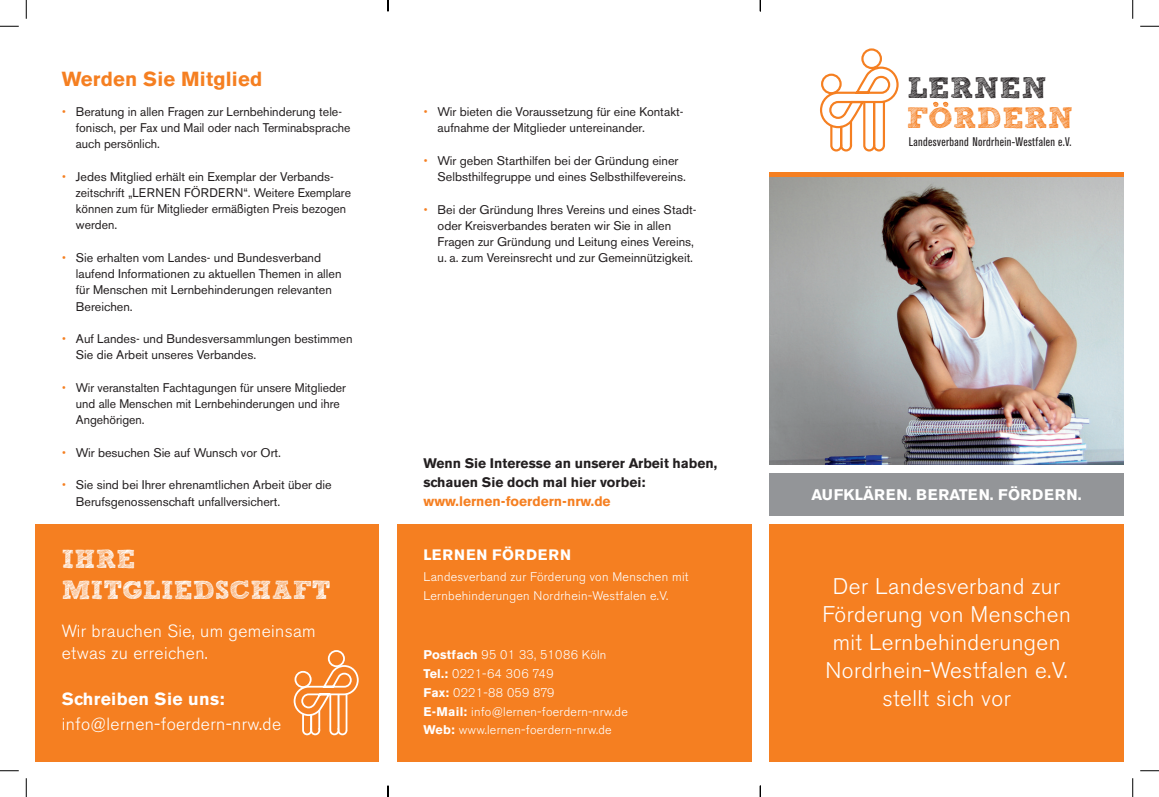
<style>
.page{position:relative;width:1159px;height:797px;background:#fff}
.page>*{position:absolute;margin:0;border:0;box-sizing:border-box;transform-origin:0 0}
.t1{font:700 29.38px "freeversion Sketch Block";letter-spacing:.02em;color:#f57f21}
.t2{font:700 29.38px "freeversion Sketch Block";letter-spacing:.02em;color:#231f20}
.t3{font:700 26px/31.2px "freeversion Sketch Block";letter-spacing:.01em;color:#fff}
.t4{font:300 22.5px/28px "Akzidenz Grotesk BE";letter-spacing:.02em;color:#fff;text-align:center}
.t5{font:700 20.25px "Akzidenz Grotesk BE";letter-spacing:.01em;color:#f57f21}
.t6{font:300 17.5px/22.5px "Akzidenz Grotesk BE";letter-spacing:.02em;color:#fff}
.t7{font:700 17.5px "Akzidenz Grotesk BE";letter-spacing:.02em;color:#fff}
.t8{font:700 15.25px "Akzidenz Grotesk BE";letter-spacing:.04em;color:#fff}
.t9{font:700 15px "Akzidenz Grotesk BE";letter-spacing:.06em;color:#fff}
.t10{font:700 13.75px/19px "Akzidenz Grotesk BE";color:#231f20}
.t11{font:700 13.75px "Akzidenz Grotesk BE";color:#f57f21}
.t12{font:12.5px/16.2px "Akzidenz Grotesk BE";color:#231f20}
.t13{font:300 12.5px/18.8px "Akzidenz Grotesk BE";letter-spacing:.02em;color:#fff}
.t14{font:condensed 12.38px "Akzidenz Grotesk BE";letter-spacing:.03em;color:#231f20}
.s1{font-family:"Helvetica Neue";font-weight:700;color:#f57f21}
.s2{font-weight:700}
</style>
<div class="page">
<div style="left:397px;top:524px;width:354px;height:237px;background:#f57f21"></div>
<div style="left:35px;top:524px;width:344px;height:237px;background:#f57f21"></div>
<div style="left:861px;top:48px;width:20px;height:21px;border:2px solid #f57f21;border-radius:50%"></div>
<svg style="left:820px;top:65px;width:79px;height:87px"></svg>
<svg style="left:933px;top:102px;width:15px;height:5px"></svg>
<div style="left:769px;top:473px;width:354px;height:42px;background:#939598"></div>
<div style="left:769px;top:172px;width:354px;height:5px;background:#f57f21"></div>
<div style="left:769px;top:524px;width:354px;height:238px;background:#f57f21"></div>
<img style="left:769px;top:177px;width:354px;height:287px">
<div style="left:328px;top:650px;width:17px;height:17px;border:2px solid #fff;border-radius:50%"></div>
<svg style="left:293px;top:664px;width:66px;height:72px"></svg>
<svg style="left:0;top:25px;width:19px;height:2px"></svg>
<svg style="left:1140px;top:25px;width:18px;height:2px"></svg>
<svg style="left:0;top:770px;width:19px;height:1px"></svg>
<svg style="left:1140px;top:770px;width:18px;height:1px"></svg>
<svg style="left:25px;top:0;width:2px;height:19px"></svg>
<svg style="left:25px;top:778px;width:2px;height:19px"></svg>
<svg style="left:1132px;top:0;width:1px;height:19px"></svg>
<svg style="left:1132px;top:778px;width:1px;height:19px"></svg>
<svg style="left:387px;top:785px;width:1px;height:12px"></svg>
<svg style="left:759px;top:0;width:2px;height:11px"></svg>
<svg style="left:759px;top:785px;width:2px;height:12px"></svg>
<h3 class="t5" style="left:62px;top:67px;width:202px">Werden Sie Mitglied</h3>
<p class="t12" style="left:76px;top:103px;width:276px;text-indent:-14px"><span class="s1">•</span> Beratung in allen Fragen zur Lernbehinderung tele&shy;fonisch, per Fax und Mail oder nach Terminabsprache auch persönlich.</p>
<p class="t12" style="left:76px;top:168px;width:276px;text-indent:-14px"><span class="s1">•</span> Jedes Mitglied erhält ein Exemplar der Verbands&shy;zeitschrift „LERNEN FÖRDERN“. Weitere Exemplare können zum für Mitglieder ermäßigten Preis bezogen werden.</p>
<p class="t12" style="left:76px;top:249px;width:267px;text-indent:-14px"><span class="s1">•</span> Sie erhalten vom Landes- und Bundesverband laufend Informationen zu aktuellen Themen in allen für Menschen mit Lernbehinderungen relevanten Bereichen.</p>
<p class="t12" style="left:76px;top:330px;width:278px;text-indent:-14px"><span class="s1">•</span> Auf Landes- und Bundesversammlungen bestimmen<br>Sie die Arbeit unseres Verbandes.</p>
<p class="t12" style="left:76px;top:379px;width:271px;text-indent:-14px"><span class="s1">•</span> Wir veranstalten Fachtagungen für unsere Mitglieder und alle Menschen mit Lernbehinderungen und ihre<br>Angehörigen.</p>
<p class="t12" style="left:62px;top:444px;width:221px"><span class="s1">•</span> Wir besuchen Sie auf Wunsch vor Ort.</p>
<p class="t12" style="left:76px;top:477px;width:257px;text-indent:-14px"><span class="s1">•</span> Sie sind bei Ihrer ehrenamtlichen Arbeit über die<br>Berufsgenossenschaft unfallversichert.</p>
<h2 class="t3" style="left:62px;top:546px;width:270px">IHRE<br>MITGLIEDSCHAFT</h2>
<h3 class="t6" style="left:62px;top:619px;width:255px">Wir brauchen Sie, um gemeinsam etwas zu erreichen.</h3>
<h3 class="t7" style="left:62px;top:688px;width:164px">Schreiben Sie uns:</h3>
<h3 class="t6" style="left:62px;top:713px;width:221px">info@lernen-foerdern-nrw.de</h3>
<p class="t12" style="left:437px;top:104px;width:247px;text-indent:-14px"><span class="s1">•</span> Wir bieten die Voraussetzung für eine Kontakt&shy;aufnahme der Mitglieder untereinander.</p>
<p class="t12" style="left:437px;top:152px;width:250px;text-indent:-14px"><span class="s1">•</span> Wir geben Starthilfen bei der Gründung einer<br>Selbsthilfegruppe und eines Selbsthilfevereins.</p>
<p class="t12" style="left:437px;top:201px;width:260px;text-indent:-14px"><span class="s1">•</span> Bei der Gründung Ihres Vereins und eines Stadt&shy;oder Kreisverbandes beraten wir Sie in allen Fragen zur Gründung und Leitung eines Vereins, u. a. zum Vereinsrecht und zur Gemeinnützigkeit.</p>
<p class="t10" style="left:423px;top:454px;width:295px">Wenn Sie Interesse an unserer Arbeit haben, schauen Sie doch mal hier vorbei:</p>
<p class="t11" style="left:423px;top:493px;width:189px">www.lernen-foerdern-nrw.de</p>
<p class="t9" style="left:423px;top:546px;width:149px">LERNEN FÖRDERN</p>
<p class="t13" style="left:423px;top:567px;width:266px">Landesverband zur Förderung von Menschen mit<br>Lernbehinderungen Nordrhein-Westfalen e.V.</p>
<p class="t13" style="left:423px;top:646px;width:206px"><span class="s2">Postfach</span> 95 01 33, 51086 Köln<br><span class="s2">Tel.:</span> 0221-64 306 749<br><span class="s2">Fax:</span> 0221-88 059 879<br><span class="s2">E-Mail:</span> info@lernen-foerdern-nrw.de<br><span class="s2">Web:</span> www.lernen-foerdern-nrw.de</p>
<h1 class="t2" style="left:907px;top:77px;width:141px">LERNEN</h1>
<h1 class="t1" style="left:906px;top:107px;width:168px">FORDERN</h1>
<p class="t14" style="left:908px;top:135px;width:164px">Landesverband Nordrhein-Westfalen e.V.</p>
<p class="t8" style="left:811px;top:486px;width:272px">AUFKLÄREN. BERATEN. FÖRDERN.</p>
<h3 class="t4" style="left:822px;top:572px;width:250px">Der Landesverband zur<br>Förderung von Menschen mit Lernbehinderungen<br>Nordrhein-Westfalen e.V. stellt sich vor</h3>
</div>
